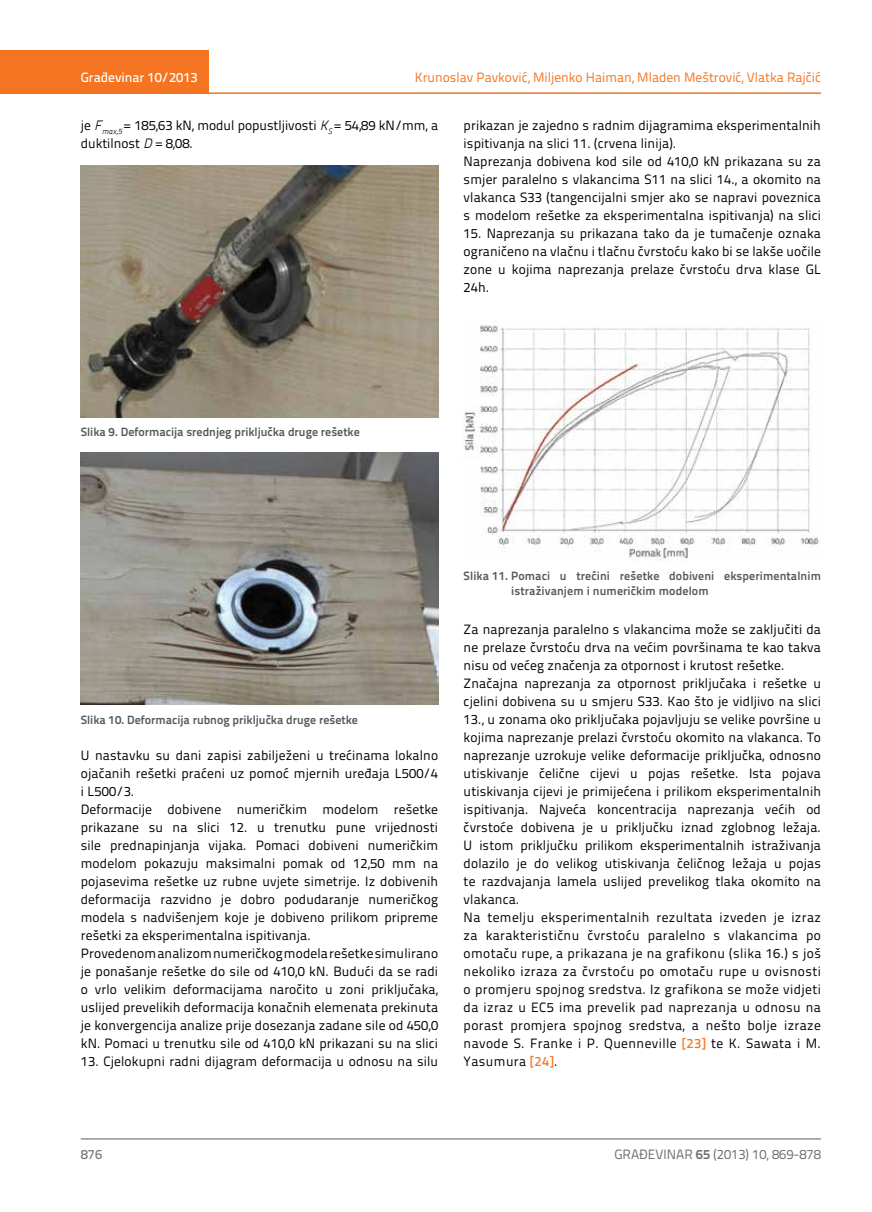
<style>
.page{position:relative;width:872px;height:1212px;background:#fff}
.page>*{position:absolute;margin:0;border:0;box-sizing:border-box;transform-origin:0 0}
.t1{font:13.5px/18px "Titillium Text 22 L";letter-spacing:.01em;color:#000}
.t2{font:13.5px "Titillium Text 22 L";color:#f47421}
.t3{font:13.5px "Titillium Text 22 L";color:#6d6e71}
.t4{font:500 13.5px "Titillium Text 22 L";color:#fff}
.t5{font:500 13.5px "Titillium Text 22 L";color:#797a7d}
.t6{font:700 12px/15px "Titillium Text 22 L";color:#58595b}
.s1{font-family:"Panefresco 250 wt";font-style:italic}
.s2{font-weight:500;color:#f47421}
.s3{font-weight:700}
</style>
<div class="page">
<div style="left:0;top:50px;width:208px;height:44px;background:#f47421"></div>
<hr style="left:0;top:92px;width:821px;height:2px;background:#f47421">
<hr style="left:81px;top:1139px;width:740px;height:1px;background:#58595b">
<img style="left:81px;top:166px;width:357px;height:251px">
<img style="left:81px;top:453px;width:357px;height:251px">
<img style="left:463px;top:325px;width:357px;height:236px">
<p class="t2" style="left:415px;top:68px;width:408px">Krunoslav Pavković, Miljenko Haiman, Mladen Meštrović, Vlatka Rajčić</p>
<p class="t1" style="left:81px;top:115px;width:359px">je <span class="s1">F</span><sub>max,5</sub> = 185,63 kN, modul popustljivosti <span class="s1">K</span><sub>S</sub> = 54,89 kN/mm, a duktilnost <span class="s1">D</span> = 8,08.</p>
<p class="t4" style="left:81px;top:67px;width:118px">Građevinar 10/2013</p>
<p class="t1" style="left:463px;top:115px;width:359px">prikazan je zajedno s radnim dijagramima eksperimentalnih ispitivanja na slici 11. (crvena linija).<br>Naprezanja dobivena kod sile od 410,0 kN prikazana su za smjer paralelno s vlakancima S11 na slici 14., a okomito na vlakanca S33 (tangencijalni smjer ako se napravi poveznica s modelom rešetke za eksperimentalna ispitivanja) na slici</p>
<p class="t1" style="left:463px;top:223px;width:359px;text-align:justify">15. Naprezanja su prikazana tako da je tumačenje oznaka ograničeno na vlačnu i tlačnu čvrstoću kako bi se lakše uočile zone u kojima naprezanja prelaze čvrstoću drva klase GL 24h.</p>
<p class="t6" style="left:81px;top:423px;width:280px">Slika 9. Deformacija srednjeg priključka druge rešetke</p>
<p class="t6" style="left:81px;top:712px;width:279px">Slika 10. Deformacija rubnog priključka druge rešetke</p>
<p class="t1" style="left:81px;top:746px;width:359px">U nastavku su dani zapisi zabilježeni u trećinama lokalno ojačanih rešetki praćeni uz pomoć mjernih uređaja L500/4 i L500/3.<br>Deformacije dobivene numeričkim modelom rešetke prikazane su na slici 12. u trenutku pune vrijednosti sile prednapinjanja vijaka. Pomaci dobiveni numeričkim modelom pokazuju maksimalni pomak od 12,50 mm na pojasevima rešetke uz rubne uvjete simetrije. Iz dobivenih deformacija razvidno je dobro podudaranje numeričkog modela s nadvišenjem koje je dobiveno prilikom pripreme rešetki za eksperimentalna ispitivanja.<br>Provedenom analizom numeričkog modela rešetke simulirano je ponašanje rešetke do sile od 410,0 kN. Budući da se radi o vrlo velikim deformacijama naročito u zoni priključaka, uslijed prevelikih deformacija konačnih elemenata prekinuta je konvergencija analize prije dosezanja zadane sile od 450,0 kN. Pomaci u trenutku sile od 410,0 kN prikazani su na slici</p>
<p class="t1" style="left:81px;top:1052px;width:359px">13. Cjelokupni radni dijagram deformacija u odnosu na silu</p>
<p class="t6" style="left:511px;top:567px;width:311px;text-indent:-48px">Slika 11. Pomaci u trećini rešetke dobiveni eksperimentalnim istraživanjem i numeričkim modelom</p>
<p class="t1" style="left:463px;top:619px;width:359px">Za naprezanja paralelno s vlakancima može se zaključiti da ne prelaze čvrstoću drva na većim površinama te kao takva nisu od većeg značenja za otpornost i krutost rešetke.<br>Značajna naprezanja za otpornost priključaka i rešetke u cjelini dobivena su u smjeru S33. Kao što je vidljivo na slici 13., u zonama oko priključaka pojavljuju se velike površine u kojima naprezanje prelazi čvrstoću okomito na vlakanca. To naprezanje uzrokuje velike deformacije priključka, odnosno utiskivanje čelične cijevi u pojas rešetke. Ista pojava utiskivanja cijevi je primijećena i prilikom eksperimentalnih ispitivanja. Najveća koncentracija naprezanja većih od čvrstoće dobivena je u priključku iznad zglobnog ležaja.<br>U istom priključku prilikom eksperimentalnih istraživanja dolazilo je do velikog utiskivanja čeličnog ležaja u pojas te razdvajanja lamela uslijed prevelikog tlaka okomito na vlakanca.<br>Na temelju eksperimentalnih rezultata izveden je izraz za karakterističnu čvrstoću paralelno s vlakancima po omotaču rupe, a prikazana je na grafikonu (slika 16.) s još nekoliko izraza za čvrstoću po omotaču rupe u ovisnosti o promjeru spojnog sredstva. Iz grafikona se može vidjeti da izraz u EC5 ima prevelik pad naprezanja u odnosu na porast promjera spojnog sredstva, a nešto bolje izraze navode S. Franke i P. Quenneville <span class="s2">[23]</span> te K. Sawata i M.<br>Yasumura <span class="s2">[24]</span>.</p>
<p class="t5" style="left:81px;top:1144px;width:23px">876</p>
<p class="t3" style="left:614px;top:1144px;width:208px">GRAĐEVINAR <span class="s3">65</span> (2013) 10, 869-878</p>
</div>
